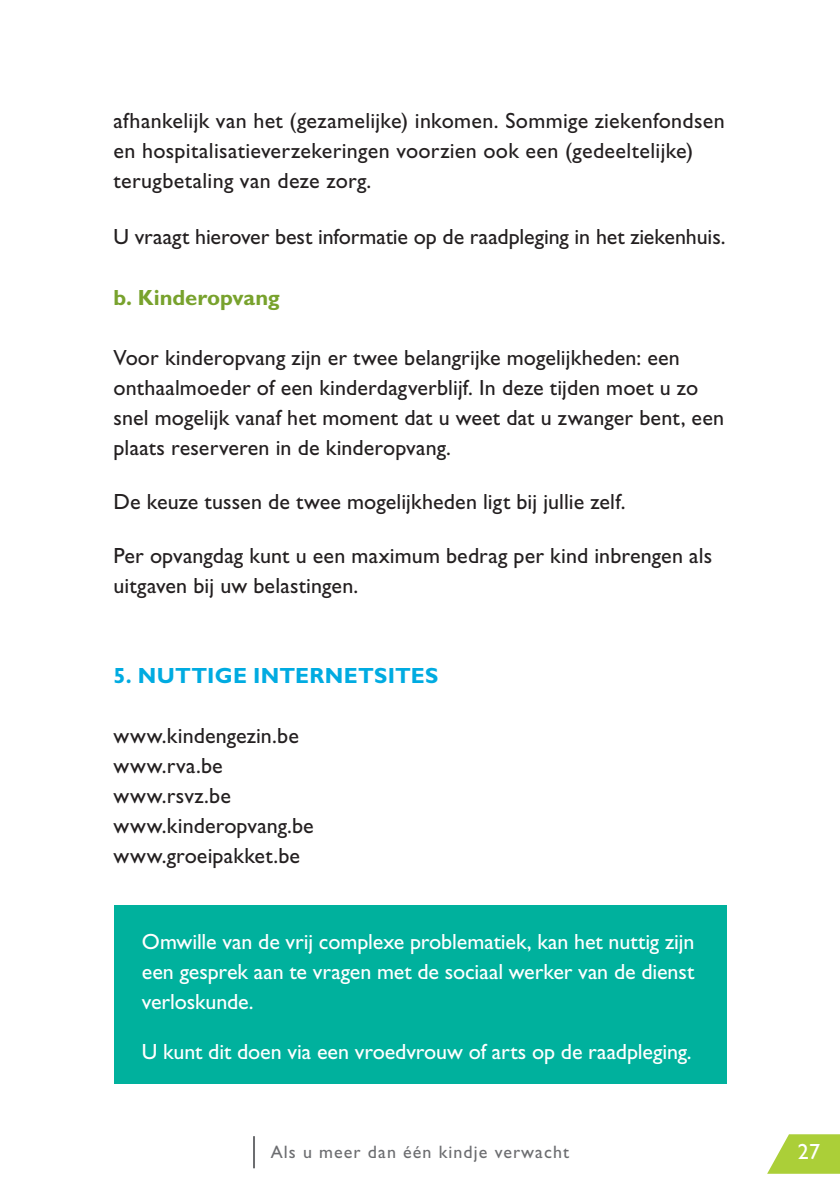
<style>
.page{position:relative;width:840px;height:1191px;background:#fff}
.page>*{position:absolute;margin:0;border:0;box-sizing:border-box;transform-origin:0 0}
.t1{font:22px/30px "Gill Sans Std";letter-spacing:.005em;color:#231f20}
.t2{font:22px/30px "Gill Sans Std";letter-spacing:-.005em;color:#fff;text-align:justify}
.t3{font:700 22px "Gill Sans Std";letter-spacing:.015em;color:#00abe1}
.t4{font:700 22px "Gill Sans Std";letter-spacing:-.005em;color:#78a22d}
.t5{font:18px "Gill Sans Std";letter-spacing:.06em;color:#6c6d70}
</style>
<div class="page">
<svg style="left:767px;top:1134px;width:72px;height:39px"></svg>
<hr style="left:253px;top:1136px;width:2px;height:32px;background:#6c6d70">
<div style="left:113px;top:905px;width:613px;height:178px;background:#00b19d"></div>
<p class="t1" style="left:113px;top:106px;width:612px">afhankelijk van het (gezamelijke) inkomen. Sommige ziekenfondsen en hospitalisatieverzekeringen voorzien ook een (gedeeltelijke) terugbetaling van deze zorg.</p>
<p class="t1" style="left:113px;top:222px;width:613px">U vraagt hierover best informatie op de raadpleging in het ziekenhuis.</p>
<p class="t4" style="left:113px;top:284px;width:168px">b. Kinderopvang</p>
<p class="t1" style="left:113px;top:342px;width:611px">Voor kinderopvang zijn er twee belangrijke mogelijkheden: een onthaalmoeder of een kinderdagverblijf. In deze tijden moet u zo snel mogelijk vanaf het moment dat u weet dat u zwanger bent, een plaats reserveren in de kinderopvang.</p>
<p class="t1" style="left:113px;top:486px;width:513px">De keuze tussen de twee mogelijkheden ligt bij jullie zelf.</p>
<p class="t1" style="left:113px;top:540px;width:600px">Per opvangdag kunt u een maximum bedrag per kind inbrengen als uitgaven bij uw belastingen.</p>
<p class="t3" style="left:113px;top:662px;width:326px">5. NUTTIGE INTERNETSITES</p>
<p class="t1" style="left:113px;top:720px;width:202px">www.kindengezin.be www.rva.be www.rsvz.be www.kinderopvang.be www.groeipakket.be</p>
<p class="t2" style="left:142px;top:926px;width:553px">Omwille van de vrij complexe problematiek, kan het nuttig zijn een gesprek aan te vragen met de sociaal werker van de dienst verloskunde.</p>
<p class="t2" style="left:142px;top:1036px;width:551px">U kunt dit doen via een vroedvrouw of arts op de raadpleging.</p>
<p class="t5" style="left:271px;top:1141px;width:299px">Als u meer dan één kindje verwacht</p>
<p class="t2" style="left:797px;top:1136px;width:23px">27</p>
</div>
